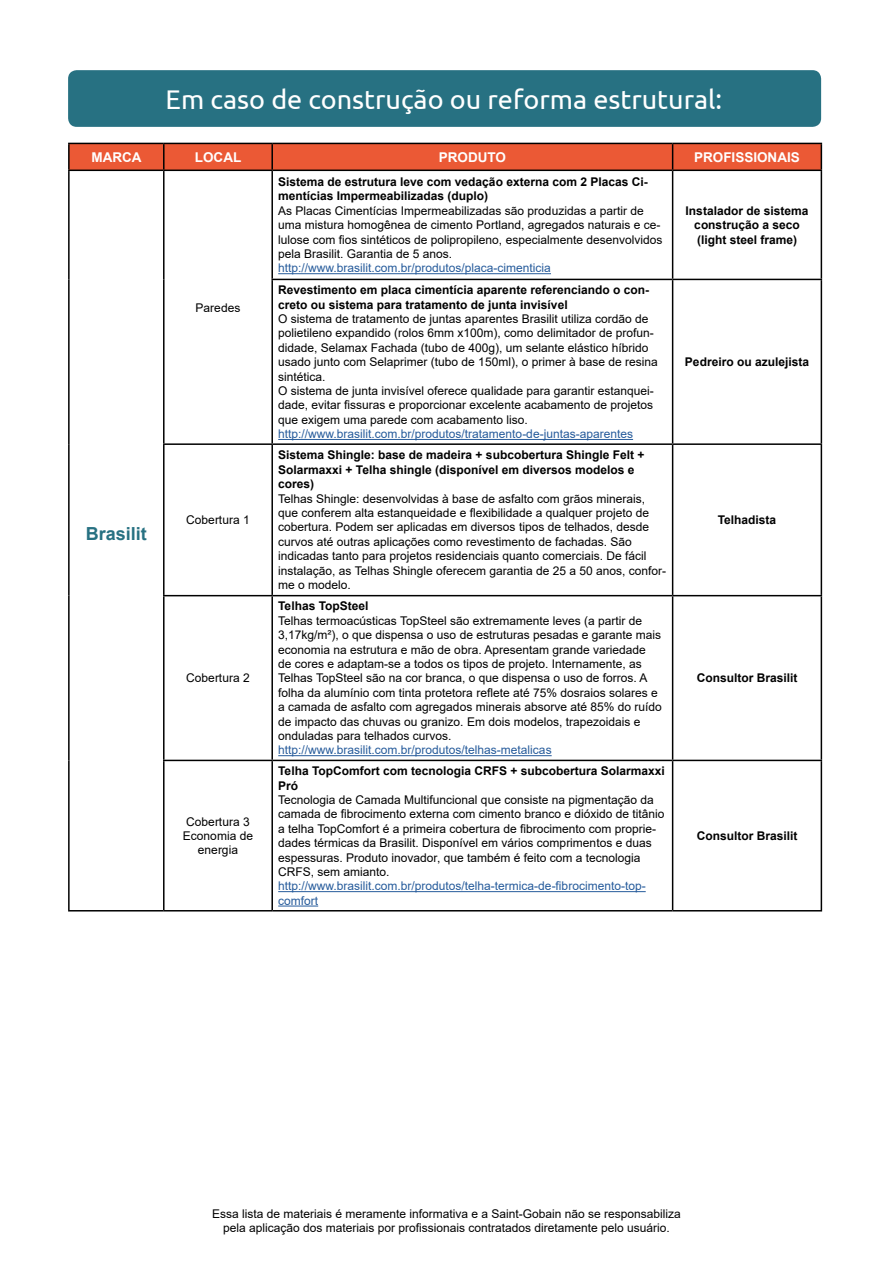
<style>
.page{position:relative;width:893px;height:1263px;background:#fff}
.page>*{position:absolute;margin:0;border:0;box-sizing:border-box;transform-origin:0 0}
.t1{font:27px "Ubuntu";color:#fff}
.t2{font:700 18px "Arial";color:#277182}
.t3{font:700 13.5px "Arial";color:#fff}
.t4{font:12px/14.4px "Arial";color:#000}
.t5{font:700 12px/14.4px "Arial";color:#000}
.t6{font:12px/14.4px "Arial";color:#265b9b}
</style>
<div class="page">
<hr style="left:68px;top:171px;width:2px;height:108px;background:#000">
<hr style="left:163px;top:171px;width:2px;height:108px;background:#000">
<hr style="left:271px;top:171px;width:2px;height:108px;background:#000">
<hr style="left:672px;top:171px;width:1px;height:108px;background:#000">
<hr style="left:821px;top:171px;width:1px;height:108px;background:#000">
<hr style="left:68px;top:279px;width:2px;height:165px;background:#000">
<hr style="left:163px;top:279px;width:2px;height:164px;background:#000">
<hr style="left:271px;top:279px;width:402px;height:1px;background:#000">
<hr style="left:271px;top:280px;width:2px;height:163px;background:#000">
<hr style="left:673px;top:279px;width:149px;height:1px;background:#000">
<hr style="left:672px;top:280px;width:1px;height:163px;background:#000">
<hr style="left:821px;top:280px;width:1px;height:163px;background:#000">
<hr style="left:68px;top:444px;width:2px;height:152px;background:#000">
<hr style="left:163px;top:443px;width:109px;height:2px;background:#000">
<hr style="left:163px;top:445px;width:2px;height:150px;background:#000">
<hr style="left:272px;top:443px;width:401px;height:2px;background:#000">
<hr style="left:271px;top:445px;width:2px;height:150px;background:#000">
<hr style="left:673px;top:443px;width:149px;height:2px;background:#000">
<hr style="left:672px;top:445px;width:1px;height:150px;background:#000">
<hr style="left:821px;top:445px;width:1px;height:150px;background:#000">
<hr style="left:68px;top:596px;width:2px;height:164px;background:#000">
<hr style="left:163px;top:595px;width:109px;height:1px;background:#000">
<hr style="left:163px;top:596px;width:2px;height:164px;background:#000">
<hr style="left:272px;top:595px;width:401px;height:1px;background:#000">
<hr style="left:271px;top:596px;width:2px;height:164px;background:#000">
<hr style="left:673px;top:595px;width:149px;height:1px;background:#000">
<hr style="left:672px;top:596px;width:1px;height:164px;background:#000">
<hr style="left:821px;top:596px;width:1px;height:164px;background:#000">
<hr style="left:68px;top:760px;width:2px;height:150px;background:#000">
<hr style="left:163px;top:760px;width:109px;height:1px;background:#000">
<hr style="left:163px;top:761px;width:2px;height:149px;background:#000">
<hr style="left:272px;top:760px;width:401px;height:1px;background:#000">
<hr style="left:271px;top:761px;width:2px;height:149px;background:#000">
<hr style="left:673px;top:760px;width:149px;height:1px;background:#000">
<hr style="left:672px;top:761px;width:1px;height:149px;background:#000">
<hr style="left:821px;top:761px;width:1px;height:149px;background:#000">
<hr style="left:68px;top:910px;width:96px;height:1px;background:#000">
<hr style="left:164px;top:910px;width:108px;height:1px;background:#000">
<hr style="left:272px;top:910px;width:401px;height:1px;background:#000">
<hr style="left:673px;top:910px;width:149px;height:1px;background:#000">
<hr style="left:164px;top:170px;width:108px;height:1px;background:#000">
<hr style="left:272px;top:170px;width:401px;height:1px;background:#000">
<hr style="left:673px;top:170px;width:149px;height:1px;background:#000">
<hr style="left:68px;top:143px;width:96px;height:1px;background:#000">
<hr style="left:68px;top:144px;width:2px;height:26px;background:#000">
<hr style="left:68px;top:170px;width:96px;height:1px;background:#000">
<svg style="left:69px;top:143px;width:753px;height:27px;background:#db5231"></svg>
<hr style="left:278px;top:273px;width:273px;height:1px;background:#265b9b">
<hr style="left:278px;top:439px;width:355px;height:1px;background:#265b9b">
<hr style="left:278px;top:755px;width:274px;height:1px;background:#265b9b">
<hr style="left:278px;top:891px;width:368px;height:1px;background:#265b9b">
<hr style="left:278px;top:905px;width:40px;height:1px;background:#265b9b">
<div style="left:68px;top:70px;width:753px;height:57px;background:#277182;border-radius:9px"></div>
<h1 class="t1" style="left:166px;top:83px;width:558px">Em caso de construção ou reforma estrutural:</h1>
<p class="t3" style="left:91px;top:148px;width:52px">MARCA</p>
<p class="t3" style="left:195px;top:148px;width:48px">LOCAL</p>
<p class="t3" style="left:439px;top:148px;width:69px">PRODUTO</p>
<p class="t3" style="left:694px;top:148px;width:107px">PROFISSIONAIS</p>
<h2 class="t2" style="left:86px;top:521px;width:63px">Brasilit</h2>
<p class="t4" style="left:196px;top:300px;width:46px">Paredes</p>
<p class="t4" style="left:186px;top:513px;width:65px">Cobertura 1</p>
<p class="t4" style="left:186px;top:671px;width:65px">Cobertura 2</p>
<p class="t4" style="left:183px;top:814px;width:72px;text-align:center">Cobertura 3<br>Economia de energia</p>
<p class="t5" style="left:278px;top:175px;width:371px">Sistema de estrutura leve com vedação externa com 2 Placas Ci&shy;mentícias Impermeabilizadas (duplo)</p>
<p class="t4" style="left:278px;top:203px;width:386px">As Placas Cimentícias Impermeabilizadas são produzidas a partir de uma mistura homogênea de cimento Portland, agregados naturais e ce&shy;lulose com fios sintéticos de polipropileno, especialmente desenvolvidos pela Brasilit. Garantia de 5 anos.</p>
<p class="t6" style="left:278px;top:261px;width:274px">http://www.brasilit.com.br/produtos/placa-cimenticia</p>
<p class="t5" style="left:278px;top:283px;width:372px">Revestimento em placa cimentícia aparente referenciando o con&shy;creto ou sistema para tratamento de junta invisível</p>
<p class="t4" style="left:278px;top:311px;width:381px">O sistema de tratamento de juntas aparentes Brasilit utiliza cordão de polietileno expandido (rolos 6mm x100m), como delimitador de profun&shy;didade, Selamax Fachada (tubo de 400g), um selante elástico híbrido usado junto com Selaprimer (tubo de 150ml), o primer à base de resina sintética.<br>O sistema de junta invisível oferece qualidade para garantir estanquei&shy;dade, evitar fissuras e proporcionar excelente acabamento de projetos que exigem uma parede com acabamento liso.</p>
<p class="t6" style="left:278px;top:427px;width:356px">http://www.brasilit.com.br/produtos/tratamento-de-juntas-aparentes</p>
<p class="t5" style="left:278px;top:448px;width:368px">Sistema Shingle: base de madeira + subcobertura Shingle Felt +<br>Solarmaxxi + Telha shingle (disponível em diversos modelos e cores)</p>
<p class="t4" style="left:278px;top:491px;width:390px">Telhas Shingle: desenvolvidas à base de asfalto com grãos minerais, que conferem alta estanqueidade e flexibilidade a qualquer projeto de cobertura. Podem ser aplicadas em diversos tipos de telhados, desde curvos até outras aplicações como revestimento de fachadas. São indicadas tanto para projetos residenciais quanto comerciais. De fácil instalação, as Telhas Shingle oferecem garantia de 25 a 50 anos, confor&shy;me o modelo.</p>
<p class="t5" style="left:278px;top:599px;width:92px">Telhas TopSteel</p>
<p class="t4" style="left:278px;top:613px;width:385px">Telhas termoacústicas TopSteel são extremamente leves (a partir de 3,17kg/m²), o que dispensa o uso de estruturas pesadas e garante mais economia na estrutura e mão de obra. Apresentam grande variedade de cores e adaptam-se a todos os tipos de projeto. Internamente, as Telhas TopSteel são na cor branca, o que dispensa o uso de forros. A folha da alumínio com tinta protetora reflete até 75% dosraios solares e a camada de asfalto com agregados minerais absorve até 85% do ruído de impacto das chuvas ou granizo. Em dois modelos, trapezoidais e onduladas para telhados curvos.</p>
<p class="t6" style="left:278px;top:743px;width:275px">http://www.brasilit.com.br/produtos/telhas-metalicas</p>
<p class="t5" style="left:278px;top:764px;width:388px">Telha TopComfort com tecnologia CRFS + subcobertura Solarmaxxi<br>Pró</p>
<p class="t4" style="left:278px;top:792px;width:388px">Tecnologia de Camada Multifuncional que consiste na pigmentação da camada de fibrocimento externa com cimento branco e dióxido de titânio a telha TopComfort é a primeira cobertura de fibrocimento com proprie&shy;dades térmicas da Brasilit. Disponível em vários comprimentos e duas espessuras. Produto inovador, que também é feito com a tecnologia CRFS, sem amianto.</p>
<p class="t6" style="left:278px;top:879px;width:369px">http://www.brasilit.com.br/produtos/telha-termica-de-fibrocimento-top&shy;comfort</p>
<p class="t5" style="left:686px;top:204px;width:124px;text-align:center">Instalador de sistema construção a seco (light steel frame)</p>
<p class="t5" style="left:685px;top:355px;width:126px">Pedreiro ou azulejista</p>
<p class="t5" style="left:718px;top:513px;width:60px">Telhadista</p>
<p class="t5" style="left:697px;top:671px;width:102px">Consultor Brasilit</p>
<p class="t5" style="left:697px;top:829px;width:102px">Consultor Brasilit</p>
<p class="t4" style="left:212px;top:1206px;width:470px;text-align:center">Essa lista de materiais é meramente informativa e a Saint-Gobain não se responsabiliza pela aplicação dos materiais por profissionais contratados diretamente pelo usuário.</p>
</div>
